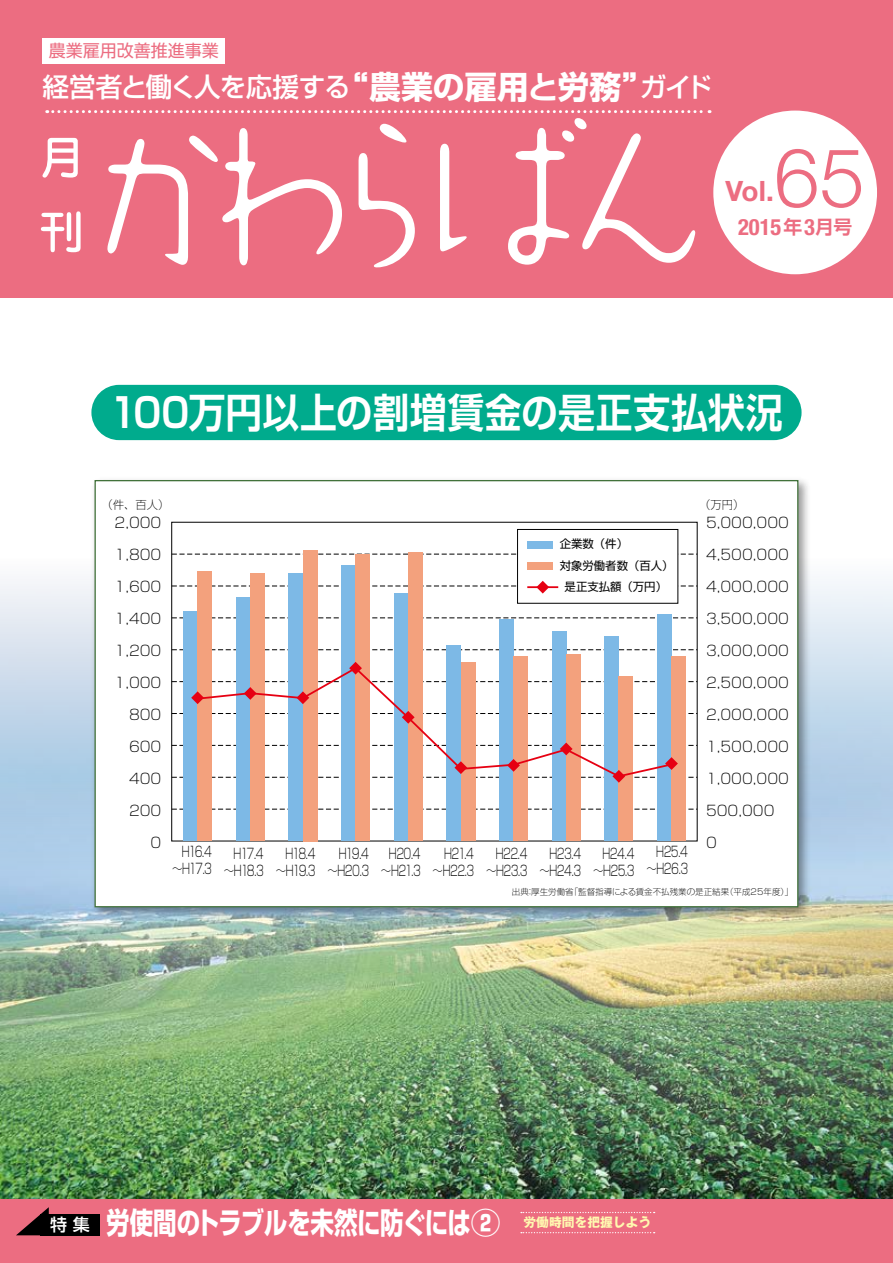
<style>
.page{position:relative;width:893px;height:1263px;background:#fff}
.page>*{position:absolute;margin:0;border:0;box-sizing:border-box;transform-origin:0 0}
.t1{font:300 81.9px "Helvetica Neue LT Std";color:#ec6d81}
.t2{font:700 40.35px "Shin Go Pro De";letter-spacing:.01em;color:#fff;scale:.91 1}
.t3{font:700 31.95px "Shin Go Pro";color:#fff}
.t4{font:700 29.7px "Shin Go Pro";letter-spacing:-.02em;color:#fff;scale:.79 1}
.t5{font:700 28.05px "Helvetica Neue LT Std";color:#ec6d81}
.t6{font:500 26.55px "Shin Go Pro";letter-spacing:-.045em;color:#fff}
.t7{font:700 condensed 22.5px "Helvetica Neue LT Std";color:#ec6d81}
.t8{font:700 18.75px "Shin Go Pro De";color:#ec6d81}
.t9{font:16.95px "Shin Go Pro";color:#ec6d81}
.t10{font:500 16.95px "Shin Go Pro";color:#fff}
.t11{font:300 expanded 14.25px "Shin Go Pro";color:#000}
.t12{font:300 expanded 14.25px/17px "Shin Go Pro";color:#000;text-align:right;scale:.73 1}
.t13{font:700 12.75px "Gothic MB101 Pro";color:#fff9b0}
.t14{font:11.4px/21.1px "Shin Go Pro";color:#000}
.t15{font:300 expanded 11.4px "Shin Go Pro";color:#000}
.t16{font:300 expanded 8.55px "Shin Go Pro";color:#000}
.s1{font-family:"Shin Go Pro De"}
</style>
<div class="page">
<img style="left:0;top:579px;width:893px;height:620px">
<div style="left:0;top:0;width:893px;height:298px;background:#ec6d81"></div>
<svg style="left:107px;top:118px;width:588px;height:149px"></svg>
<div style="left:0;top:1199px;width:893px;height:64px;background:#ec6d81"></div>
<div style="left:713px;top:111px;width:164px;height:163px;background:#fff;border-radius:50%"></div>
<svg style="left:41px;top:138px;width:40px;height:114px"></svg>
<div style="left:43px;top:38px;width:182px;height:26px;background:#fff"></div>
<svg style="left:521px;top:1232px;width:134px;height:1px"></svg>
<svg style="left:521px;top:1212px;width:134px;height:1px"></svg>
<div style="left:40px;top:1214px;width:60px;height:21px;background:#000"></div>
<svg style="left:16px;top:1207px;width:33px;height:28px"></svg>
<svg style="left:47px;top:110px;width:663px;height:3px"></svg>
<div style="left:91px;top:385px;width:710px;height:55px;background:#00ab8d;border-radius:28px"></div>
<div style="left:91px;top:476px;width:720px;height:444px;background:#000;opacity:.4"></div>
<div style="left:95px;top:481px;width:703px;height:426px;background:#fff"></div>
<svg style="left:172px;top:554px;width:525px;height:1px"></svg>
<svg style="left:172px;top:618px;width:525px;height:1px"></svg>
<svg style="left:172px;top:649px;width:525px;height:1px"></svg>
<svg style="left:172px;top:809px;width:525px;height:1px"></svg>
<div style="left:518px;top:529px;width:160px;height:74px;background:#fff"></div>
<div style="left:517px;top:529px;width:161px;height:74px;border:1px solid #000"></div>
<svg style="left:172px;top:581px;width:525px;height:12px"></svg>
<div style="left:527px;top:541px;width:26px;height:7px;background:#7db9e6"></div>
<div style="left:527px;top:562px;width:26px;height:7px;background:#f3a17d"></div>
<div style="left:183px;top:611px;width:15px;height:230px;background:#7db9e6"></div>
<div style="left:198px;top:572px;width:14px;height:269px;background:#f3a17d"></div>
<div style="left:236px;top:597px;width:14px;height:244px;background:#7db9e6"></div>
<div style="left:250px;top:574px;width:14px;height:267px;background:#f3a17d"></div>
<div style="left:289px;top:574px;width:14px;height:267px;background:#7db9e6"></div>
<div style="left:303px;top:550px;width:14px;height:291px;background:#f3a17d"></div>
<div style="left:341px;top:565px;width:15px;height:276px;background:#7db9e6"></div>
<div style="left:356px;top:554px;width:14px;height:287px;background:#f3a17d"></div>
<div style="left:394px;top:593px;width:14px;height:248px;background:#7db9e6"></div>
<div style="left:408px;top:553px;width:14px;height:288px;background:#f3a17d"></div>
<div style="left:447px;top:646px;width:14px;height:195px;background:#7db9e6"></div>
<div style="left:461px;top:662px;width:14px;height:179px;background:#f3a17d"></div>
<div style="left:499px;top:620px;width:14px;height:221px;background:#7db9e6"></div>
<div style="left:513px;top:657px;width:15px;height:184px;background:#f3a17d"></div>
<div style="left:552px;top:632px;width:14px;height:209px;background:#7db9e6"></div>
<div style="left:566px;top:654px;width:14px;height:187px;background:#f3a17d"></div>
<div style="left:605px;top:637px;width:14px;height:204px;background:#7db9e6"></div>
<div style="left:619px;top:677px;width:14px;height:164px;background:#f3a17d"></div>
<div style="left:657px;top:615px;width:14px;height:226px;background:#7db9e6"></div>
<div style="left:671px;top:657px;width:15px;height:184px;background:#f3a17d"></div>
<svg style="left:197px;top:666px;width:436px;height:76px"></svg>
<svg style="left:172px;top:681px;width:525px;height:23px"></svg>
<svg style="left:349px;top:662px;width:13px;height:12px"></svg>
<svg style="left:172px;top:711px;width:525px;height:13px"></svg>
<svg style="left:172px;top:742px;width:525px;height:41px"></svg>
<p class="t9" style="left:49px;top:37px;width:172px">農業雇用改善推進事業</p>
<h3 class="t3" style="left:336px;top:61px;width:319px">“農業の雇用<span class="s1">と</span>労務”</h3>
<h3 class="t6" style="left:43px;top:65px;width:310px">経営者と働く人を応援する</h3>
<h3 class="t6" style="left:640px;top:65px;width:74px">ガイド</h3>
<h1 class="t1" style="left:774px;top:128px;width:93px">65</h1>
<h3 class="t5" style="left:725px;top:173px;width:50px">Vol.</h3>
<h3 class="t8" style="left:784px;top:212px;width:20px">年</h3>
<h3 class="t7" style="left:738px;top:213px;width:45px">2015</h3>
<h3 class="t7" style="left:804px;top:213px;width:12px">3</h3>
<h3 class="t8" style="left:815px;top:212px;width:39px">月号</h3>
<h2 class="t2" style="left:110px;top:379px;width:741px">100万円以上の割増賃金の是正支払状況</h2>
<p class="t15" style="left:101px;top:496px;width:70px">（件、百人）</p>
<p class="t11" style="left:115px;top:510px;width:48px">2,000</p>
<p class="t11" style="left:115px;top:542px;width:48px">1,800</p>
<p class="t11" style="left:115px;top:574px;width:48px">1,600</p>
<p class="t11" style="left:115px;top:606px;width:48px">1,400</p>
<p class="t11" style="left:115px;top:638px;width:48px">1,200</p>
<p class="t11" style="left:115px;top:670px;width:48px">1,000</p>
<p class="t11" style="left:129px;top:703px;width:34px">800</p>
<p class="t11" style="left:129px;top:735px;width:34px">600</p>
<p class="t11" style="left:129px;top:767px;width:34px">400</p>
<p class="t11" style="left:129px;top:799px;width:34px">200</p>
<p class="t11" style="left:151px;top:831px;width:12px">0</p>
<p class="t15" style="left:699px;top:496px;width:47px">（万円(</p>
<p class="t11" style="left:706px;top:510px;width:84px">5,000,000</p>
<p class="t11" style="left:706px;top:542px;width:84px">4,500,000</p>
<p class="t11" style="left:706px;top:574px;width:84px">4,000,000</p>
<p class="t11" style="left:706px;top:606px;width:84px">3,500,000</p>
<p class="t11" style="left:706px;top:638px;width:84px">3,000,000</p>
<p class="t11" style="left:706px;top:670px;width:84px">2,500,000</p>
<p class="t11" style="left:706px;top:703px;width:84px">2,000,000</p>
<p class="t11" style="left:706px;top:735px;width:84px">1,500,000</p>
<p class="t11" style="left:706px;top:767px;width:84px">1,000,000</p>
<p class="t11" style="left:706px;top:799px;width:70px">500,000</p>
<p class="t11" style="left:706px;top:831px;width:12px">0</p>
<p class="t16" style="left:725px;top:885px;width:70px">（平成25年度「(</p>
<p class="t14" style="left:560px;top:532px;width:115px">企業数（件(<br>対象労働者数（百人(</p>
<p class="t14" style="left:565px;top:575px;width:104px">是正支払額（万円(</p>
<p class="t12" style="left:172px;top:841px;width:56px">H16.4～H17.3</p>
<p class="t12" style="left:224px;top:843px;width:57px">H17.4～H18.3</p>
<p class="t12" style="left:276px;top:843px;width:56px">H18.4～H19.3</p>
<p class="t12" style="left:327px;top:843px;width:59px">H19.4～H20.3</p>
<p class="t12" style="left:381px;top:843px;width:56px;text-align:center">H20.4～H21.3</p>
<p class="t12" style="left:433px;top:843px;width:59px">H21.4～H22.3</p>
<p class="t12" style="left:486px;top:843px;width:59px">H22.4～H23.3</p>
<p class="t12" style="left:539px;top:843px;width:59px">H23.4～H24.3</p>
<p class="t12" style="left:593px;top:843px;width:59px">H24.4～H25.3</p>
<p class="t12" style="left:646px;top:841px;width:59px">H25.4～H26.3</p>
<p class="t16" style="left:570px;top:885px;width:161px">「監督指導による賃金不払残業の是正結果</p>
<p class="t16" style="left:512px;top:885px;width:63px">出典厚生労働省</p>
<p class="t16" style="left:526px;top:885px;width:10px">：</p>
<p class="t10" style="left:50px;top:1211px;width:41px">特集</p>
<h3 class="t4" style="left:106px;top:1199px;width:501px">労使間のトラブルを未然に防ぐには②</h3>
<p class="t13" style="left:524px;top:1212px;width:129px">労働時間を把握しよう</p>
</div>
